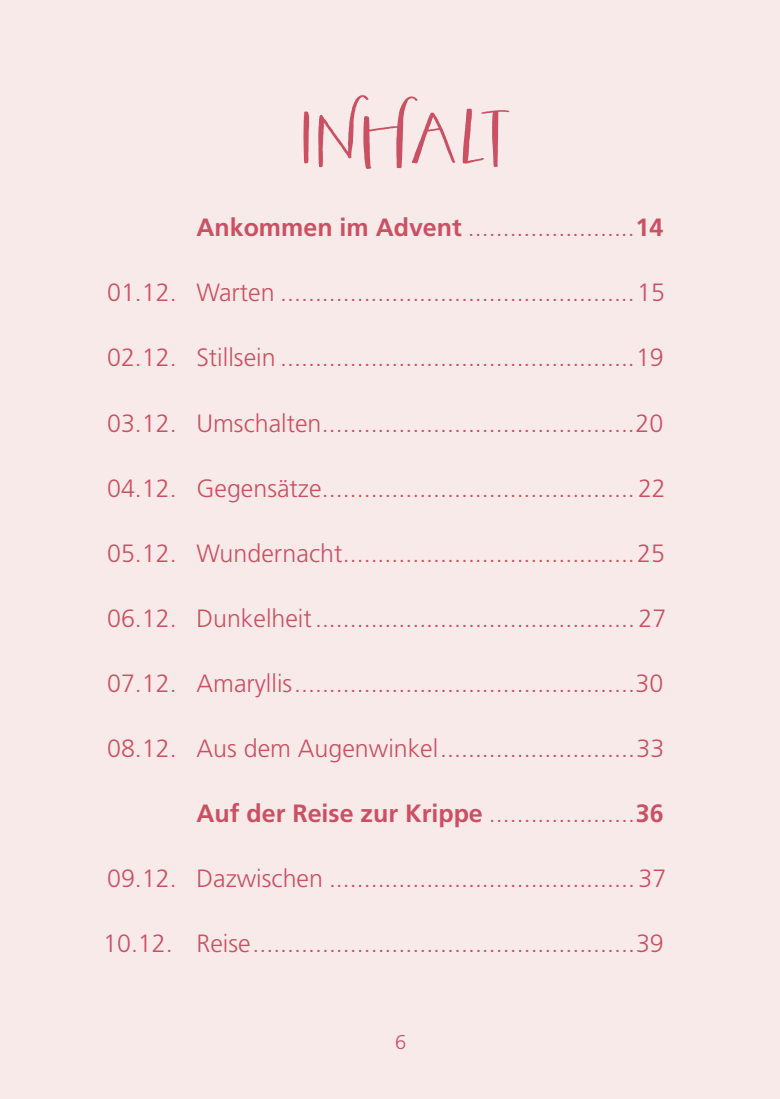
<style>
.page{position:relative;width:780px;height:1099px;background:#fff}
.page>*{position:absolute;margin:0;border:0;box-sizing:border-box;transform-origin:0 0}
.t1{font:122.5px "The Perfect Match Display";color:#ca5163}
.t2{font:300 25px "Frutiger";color:#ca5163}
.t3{font:700 25px "Frutiger";color:#ca5163}
.t4{font:300 20px "Frutiger";color:#ca5163}
.s1{font-weight:700}
.s2{font-weight:300}
</style>
<div class="page">
<div style="left:0;top:0;width:780px;height:1098px;background:#f8eae9"></div>
<h1 class="t1" style="left:298px;top:79px;width:213px">Inhalt</h1>
<p class="t2" style="left:196px;top:214px;width:468px"><span class="s1">Ankommen im Advent</span> ........................<span class="s1">14</span></p>
<p class="t2" style="left:107px;top:279px;width:559px">01.12. Warten ...................................................15</p>
<p class="t2" style="left:107px;top:344px;width:558px">02.12. Stillsein ...................................................19</p>
<p class="t2" style="left:107px;top:409px;width:557px">03.12. Umschalten.............................................20</p>
<p class="t2" style="left:107px;top:474px;width:560px">04.12. Gegensätze.............................................22</p>
<p class="t2" style="left:107px;top:539px;width:559px">05.12. Wundernacht..........................................25</p>
<p class="t2" style="left:107px;top:604px;width:560px">06.12. Dunkelheit.............................................. 27</p>
<p class="t2" style="left:107px;top:669px;width:557px">07.12. Amaryllis.................................................30</p>
<p class="t2" style="left:107px;top:734px;width:558px">08.12. Aus dem Augenwinkel............................33</p>
<p class="t3" style="left:196px;top:798px;width:468px">Auf der Reise zur Krippe <span class="s2">.....................</span>36</p>
<p class="t2" style="left:107px;top:864px;width:560px">09.12. Dazwischen ............................................ 37</p>
<p class="t2" style="left:103px;top:929px;width:562px">10.12. Reise.......................................................39</p>
<p class="t4" style="left:395px;top:1031px;width:13px">6</p>
</div>
